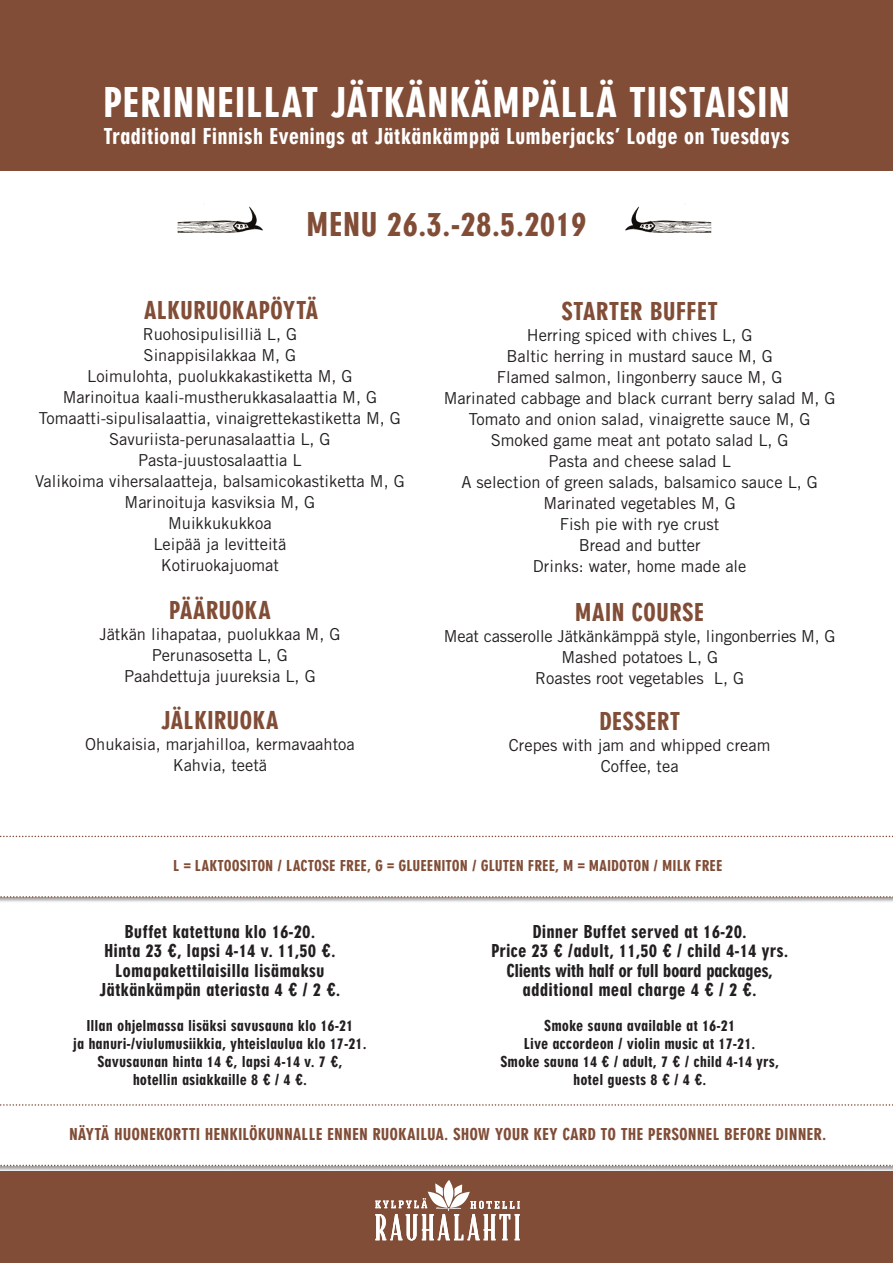
<style>
.page{position:relative;width:893px;height:1263px;background:#fff}
.page>*{position:absolute;margin:0;border:0;box-sizing:border-box;transform-origin:0 0}
.t1{font:900 45px "Neuzeit Gro Ext";color:#fff}
.t2{font:900 36px "Neuzeit Gro Ext";color:#814d37}
.t3{font:900 27px "Neuzeit Gro Ext";color:#814d37}
.t4{font:900 24px "Neuzeit Gro Ext";color:#fff}
.t5{font:900 19.5px/19.5px "Neuzeit Gro Ext";color:#231f20;text-align:center}
.t6{font:900 19.5px "Neuzeit Gro Ext";letter-spacing:-.025em;color:#231f20}
.t7{font:900 18px "Neuzeit Gro Ext";color:#814d37}
.Normaali{font:16.5px/21px "Trade Gothic LT Std";color:#231f20;text-align:center}
.t8{font:900 16.5px/18px "Neuzeit Gro Ext";color:#231f20;text-align:center}
.t9{font:900 16.5px "Neuzeit Gro Ext";color:#814d37}
</style>
<div class="page">
<div style="left:0;top:1104px;width:893px;height:68px;background:#231f20;opacity:.42"></div>
<div style="left:0;top:1105px;width:893px;height:60px;background:#fff"></div>
<svg style="left:0;top:1165px;width:893px;height:1px"></svg>
<svg style="left:0;top:1104px;width:893px;height:2px"></svg>
<div style="left:0;top:836px;width:893px;height:67px;background:#231f20;opacity:.42"></div>
<div style="left:0;top:836px;width:893px;height:61px;background:#fff"></div>
<svg style="left:0;top:896px;width:893px;height:2px"></svg>
<svg style="left:0;top:836px;width:893px;height:1px"></svg>
<div style="left:0;top:0;width:893px;height:170px;background:#814d37"></div>
<div style="left:0;top:1172px;width:893px;height:91px;background:#814d37"></div>
<svg style="left:375px;top:1180px;width:145px;height:60px"></svg>
<img style="left:625px;top:203px;width:87px;height:30px">
<img style="left:177px;top:203px;width:86px;height:30px">
<p class="t1" style="left:103px;top:78px;width:689px">PERINNEILLAT JÄTKÄNKÄMPÄLLÄ TIISTAISIN</p>
<p class="t4" style="left:103px;top:123px;width:688px">Traditional Finnish Evenings at Jätkänkämppä Lumberjacks’ Lodge on Tuesdays</p>
<p class="t2" style="left:306px;top:205px;width:282px">MENU 26.3.-28.5.2019</p>
<p class="t3" style="left:144px;top:296px;width:176px">ALKURUOKAPÖYTÄ</p>
<p class="Normaali" style="left:143px;top:324px;width:156px">Ruohosipulisilliä L, G</p>
<p class="Normaali" style="left:144px;top:345px;width:154px">Sinappisilakkaa M, G</p>
<p class="Normaali" style="left:87px;top:366px;width:267px">Loimulohta, puolukkakastiketta M, G</p>
<p class="Normaali" style="left:63px;top:387px;width:316px">Marinoitua kaali-mustherukkasalaattia M, G</p>
<p class="Normaali" style="left:39px;top:408px;width:363px">Tomaatti-sipulisalaattia, vinaigrettekastiketta M, G</p>
<p class="Normaali" style="left:109px;top:429px;width:223px">Savuriista-perunasalaattia L, G</p>
<p class="Normaali" style="left:138px;top:450px;width:165px">Pasta-juustosalaattia L</p>
<p class="Normaali" style="left:35px;top:471px;width:371px">Valikoima vihersalaatteja, balsamicokastiketta M, G</p>
<p class="Normaali" style="left:125px;top:492px;width:192px">Marinoituja kasviksia M, G</p>
<p class="Normaali" style="left:168px;top:513px;width:105px">Muikkukukkoa</p>
<p class="Normaali" style="left:153px;top:534px;width:134px">Leipää ja levitteitä<br>Kotiruokajuomat</p>
<p class="t3" style="left:169px;top:595px;width:104px">PÄÄRUOKA</p>
<p class="Normaali" style="left:99px;top:623px;width:243px">Jätkän lihapataa, puolukkaa M, G</p>
<p class="Normaali" style="left:124px;top:644px;width:193px">Perunasosetta L, G<br>Paahdettuja juureksia L, G</p>
<p class="t3" style="left:161px;top:706px;width:120px">JÄLKIRUOKA</p>
<p class="Normaali" style="left:85px;top:734px;width:271px">Ohukaisia, marjahilloa, kermavaahtoa</p>
<p class="Normaali" style="left:173px;top:755px;width:96px">Kahvia, teetä</p>
<p class="t3" style="left:561px;top:297px;width:158px">STARTER BUFFET</p>
<p class="Normaali" style="left:527px;top:324px;width:227px">Herring spiced with chives L, G</p>
<p class="Normaali" style="left:507px;top:345px;width:268px">Baltic herring in mustard sauce M, G</p>
<p class="Normaali" style="left:497px;top:366px;width:287px">Flamed salmon, lingonberry sauce M, G</p>
<p class="Normaali" style="left:444px;top:387px;width:393px">Marinated cabbage and black currant berry salad M, G</p>
<p class="Normaali" style="left:469px;top:408px;width:343px">Tomato and onion salad, vinaigrette sauce M, G</p>
<p class="Normaali" style="left:491px;top:429px;width:299px">Smoked game meat ant potato salad L, G</p>
<p class="Normaali" style="left:461px;top:450px;width:358px">Pasta and cheese salad L<br>A selection of green salads, balsamico sauce L, G</p>
<p class="Normaali" style="left:543px;top:492px;width:194px">Marinated vegetables M, G</p>
<p class="Normaali" style="left:560px;top:513px;width:161px">Fish pie with rye crust<br>Bread and butter</p>
<p class="Normaali" style="left:533px;top:555px;width:215px">Drinks: water, home made ale</p>
<p class="t3" style="left:575px;top:598px;width:131px">MAIN COURSE</p>
<p class="Normaali" style="left:444px;top:626px;width:393px">Meat casserolle Jätkänkämppä style, lingonberries M, G</p>
<p class="Normaali" style="left:535px;top:647px;width:210px">Mashed potatoes L, G<br>Roastes root vegetables L, G</p>
<p class="t3" style="left:599px;top:707px;width:83px">DESSERT</p>
<p class="Normaali" style="left:509px;top:735px;width:263px">Crepes with jam and whipped cream<br>Coffee, tea</p>
<p class="t9" style="left:173px;top:856px;width:551px">L = LAKTOOSITON / LACTOSE FREE, G = GLUEENITON / GLUTEN FREE, M = MAIDOTON / MILK FREE</p>
<p class="t5" style="left:491px;top:922px;width:299px">Dinner Buffet served at 16-20.<br>Price 23 € /adult, 11,50 € / child 4-14 yrs.</p>
<p class="t6" style="left:507px;top:960px;width:268px">Clients with half or full board packages,</p>
<p class="t5" style="left:523px;top:980px;width:236px">additional meal charge 4 € / 2 €.</p>
<p class="t8" style="left:544px;top:1017px;width:192px">Smoke sauna available at 16-21</p>
<p class="t8" style="left:500px;top:1035px;width:280px">Live accordeon / violin music at 17-21.<br>Smoke sauna 14 € / adult, 7 € / child 4-14 yrs,</p>
<p class="t8" style="left:573px;top:1071px;width:135px">hotel guests 8 € / 4 €.</p>
<p class="t7" style="left:69px;top:1125px;width:759px">NÄYTÄ HUONEKORTTI HENKILÖKUNNALLE ENNEN RUOKAILUA. SHOW YOUR KEY CARD TO THE PERSONNEL BEFORE DINNER.</p>
<p class="t5" style="left:104px;top:922px;width:233px">Buffet katettuna klo 16-20.<br>Hinta 23 €, lapsi 4-14 v. 11,50 €.</p>
<p class="t5" style="left:99px;top:961px;width:243px">Lomapakettilaisilla lisämaksu<br>Jätkänkämpän ateriasta 4 € / 2 €.</p>
<p class="t8" style="left:86px;top:1017px;width:268px">Illan ohjelmassa lisäksi savusauna klo 16-21</p>
<p class="t8" style="left:73px;top:1035px;width:295px">ja hanuri-/viulumusiikkia, yhteislaulua klo 17-21.<br>Savusaunan hinta 14 €, lapsi 4-14 v. 7 €, hotellin asiakkaille 8 € / 4 €.</p>
</div>
